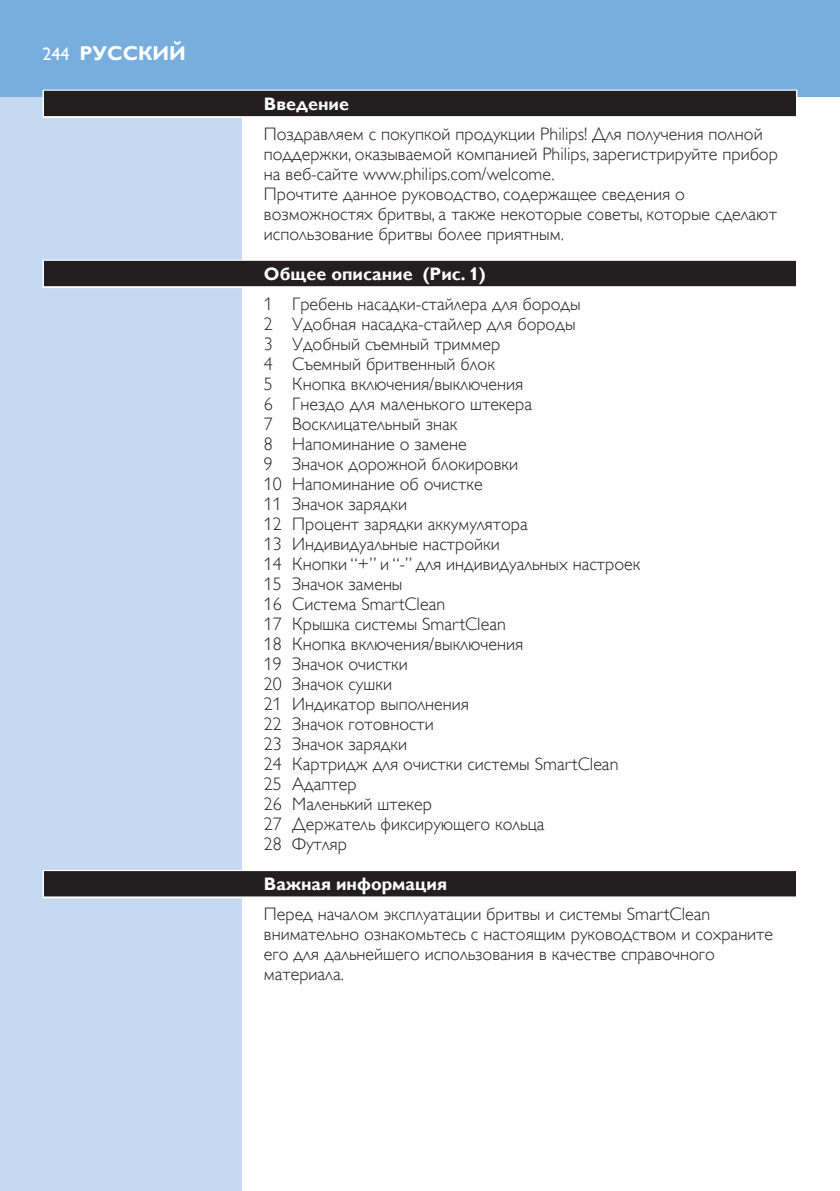
<style>
.page{position:relative;width:840px;height:1191px;background:#fff}
.page>*{position:absolute;margin:0;border:0;box-sizing:border-box;transform-origin:0 0}
.t1{font:700 20px "Gill Sans Alt One WGL";color:#fff}
.t2{font:18px/20px "Gill Sans Alt One WGL Light";color:#231f20}
.t3{font:700 18px "Gill Sans Alt One WGL";color:#fff}
.t4{font:18px "Gill Sans Alt One WGL";color:#fff}
</style>
<div class="page">
<div style="left:0;top:95px;width:241px;height:1096px;background:#c5daf0"></div>
<div style="left:0;top:0;width:839px;height:96px;background:#77aedd"></div>
<div style="left:43px;top:90px;width:754px;height:28px;background:#e4e3e3"></div>
<div style="left:44px;top:91px;width:751px;height:25px;background:#231f20"></div>
<div style="left:43px;top:260px;width:754px;height:28px;background:#d3d3d3"></div>
<div style="left:44px;top:261px;width:751px;height:25px;background:#231f20"></div>
<div style="left:43px;top:870px;width:754px;height:28px;background:#999797"></div>
<div style="left:44px;top:871px;width:751px;height:25px;background:#231f20"></div>
<p class="t4" style="left:43px;top:42px;width:28px">244</p>
<p class="t1" style="left:79px;top:40px;width:108px">РУССКИЙ</p>
<p class="t3" style="left:264px;top:92px;width:86px">Введение</p>
<p class="t2" style="left:264px;top:124px;width:515px">Поздравляем с покупкой продукции Philips! Для получения полной поддержки, оказываемой компанией Philips, зарегистрируйте прибор на веб-сайте www.philips.com/welcome.<br>Прочтите данное руководство, содержащее сведения о возможностях бритвы, а также некоторые советы, которые сделают использование бритвы более приятным.</p>
<p class="t3" style="left:264px;top:262px;width:223px">Общее описание (Рис. 1)</p>
<p class="t2" style="left:264px;top:294px;width:378px">1 Гребень насадки-стайлера для бороды<br>2 Удобная насадка-стайлер для бороды<br>3 Удобный съемный триммер<br>4 Съемный бритвенный блок<br>5 Кнопка включения/выключения<br>6 Гнездо для маленького штекера<br>7 Восклицательный знак<br>8 Напоминание о замене<br>9 Значок дорожной блокировки<br>10 Напоминание об очистке<br>11 Значок зарядки<br>12 Процент зарядки аккумулятора<br>13 Индивидуальные настройки<br>14 Кнопки “+” и “-” для индивидуальных настроек<br>15 Значок замены<br>16 Система SmartClean<br>17 Крышка системы SmartClean<br>18 Кнопка включения/выключения<br>19 Значок очистки<br>20 Значок сушки<br>21 Индикатор выполнения<br>22 Значок готовности<br>23 Значок зарядки<br>24 Картридж для очистки системы SmartClean<br>25 Адаптер<br>26 Маленький штекер<br>27 Держатель фиксирующего кольца<br>28 Футляр</p>
<p class="t3" style="left:264px;top:872px;width:184px">Важная информация</p>
<p class="t2" style="left:264px;top:904px;width:510px">Перед началом эксплуатации бритвы и системы SmartClean внимательно ознакомьтесь с настоящим руководством и сохраните его для дальнейшего использования в качестве справочного материала.</p>
</div>
